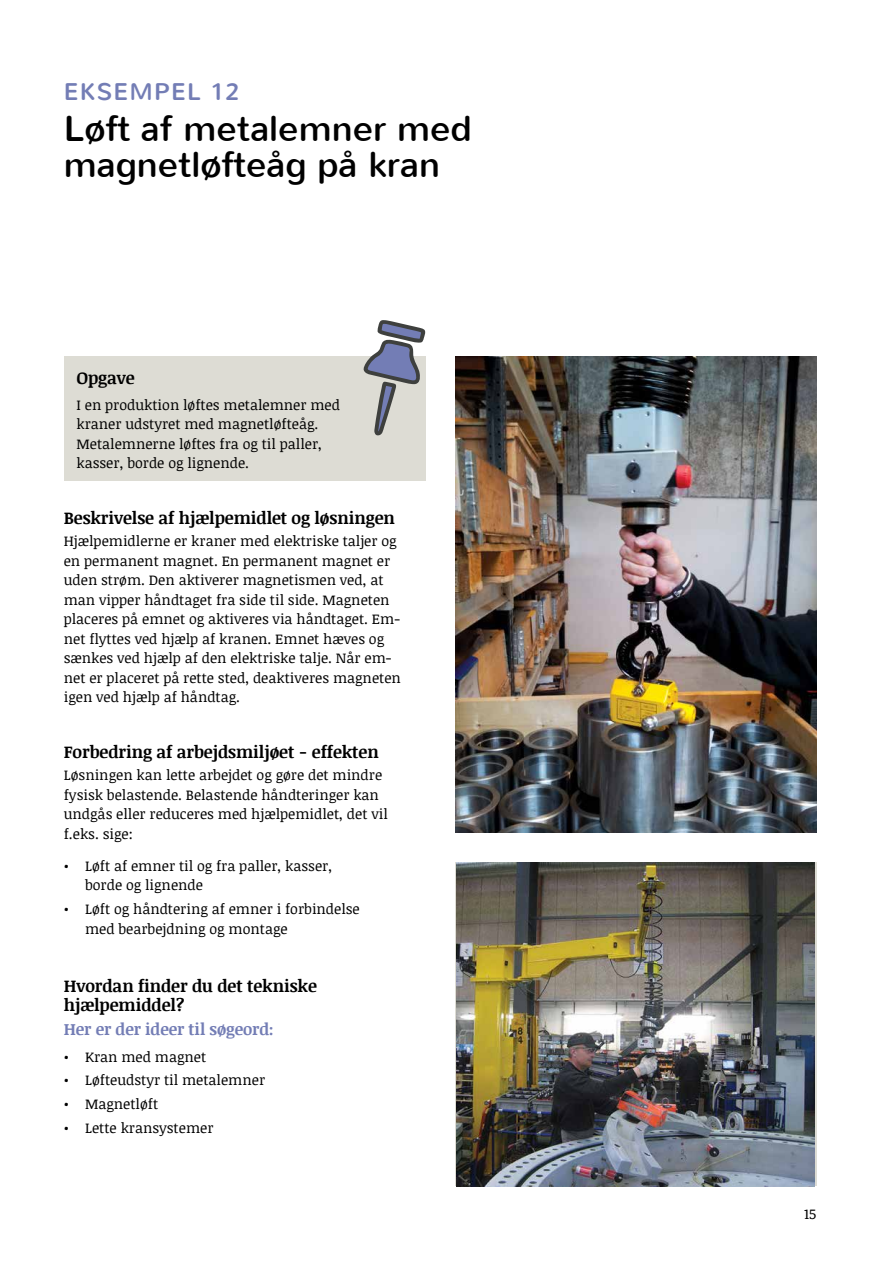
<style>
.page{position:relative;width:893px;height:1263px;background:#fff}
.page>*{position:absolute;margin:0;border:0;box-sizing:border-box;transform-origin:0 0}
.t1{font:36px/36px "Nunito";color:#000}
.t2{font:24px "Nunito";letter-spacing:.05em;color:#737db5}
.t3{font:700 17.25px/19.5px "Noticia Text";letter-spacing:-.005em;color:#000}
.t4{font:700 16.5px "Noticia Text";letter-spacing:-.005em;color:#737db5}
.t5{font:14.25px/19.5px "Noticia Text";color:#000}
</style>
<div class="page">
<div style="left:64px;top:356px;width:361px;height:125px;background:#dddcd4"></div>
<img style="left:455px;top:356px;width:361px;height:476px">
<img style="left:457px;top:862px;width:358px;height:324px">
<svg style="left:363px;top:320px;width:63px;height:116px"></svg>
<h2 class="t2" style="left:64px;top:77px;width:177px">EKSEMPEL 12</h2>
<h1 class="t1" style="left:64px;top:111px;width:410px">Løft af metalemner med magnetløfteåg på kran</h1>
<p class="t3" style="left:77px;top:368px;width:60px">Opgave</p>
<p class="t5" style="left:77px;top:394px;width:265px">I en produktion løftes metalemner med kraner udstyret med magnetløfteåg.<br>Metalemnerne løftes fra og til paller, kasser, borde og lignende.</p>
<p class="t3" style="left:64px;top:507px;width:333px">Beskrivelse af hjælpemidlet og løsningen</p>
<p class="t5" style="left:64px;top:531px;width:339px">Hjælpemidlerne er kraner med elektriske taljer og en permanent magnet. En permanent magnet er uden strøm. Den aktiverer magnetismen ved, at man vipper håndtaget fra side til side. Magneten placeres på emnet og aktiveres via håndtaget. Em&shy;net flyttes ved hjælp af kranen. Emnet hæves og sænkes ved hjælp af den elektriske talje. Når em&shy;net er placeret på rette sted, deaktiveres magneten igen ved hjælp af håndtag.</p>
<p class="t3" style="left:64px;top:741px;width:317px">Forbedring af arbejdsmiljøet - effekten</p>
<p class="t5" style="left:64px;top:765px;width:326px">Løsningen kan lette arbejdet og gøre det mindre fysisk belastende. Belastende håndteringer kan undgås eller reduceres med hjælpemidlet, det vil f.eks. sige:</p>
<p class="t5" style="left:85px;top:856px;width:249px;text-indent:-21px">• Løft af emner til og fra paller, kasser, borde og lignende</p>
<p class="t5" style="left:85px;top:899px;width:276px;text-indent:-21px">• Løft og håndtering af emner i forbindelse med bearbejdning og montage</p>
<p class="t3" style="left:64px;top:975px;width:255px">Hvordan finder du det tekniske hjælpemiddel?</p>
<p class="t4" style="left:64px;top:1017px;width:211px">Her er der ideer til søgeord:</p>
<p class="t5" style="left:64px;top:1046px;width:144px">• Kran med magnet</p>
<p class="t5" style="left:64px;top:1070px;width:203px">• Løfteudstyr til metalemner</p>
<p class="t5" style="left:64px;top:1094px;width:96px">• Magnetløft</p>
<p class="t5" style="left:64px;top:1118px;width:151px">• Lette kransystemer</p>
<p class="t5" style="left:804px;top:1203px;width:14px">15</p>
</div>
